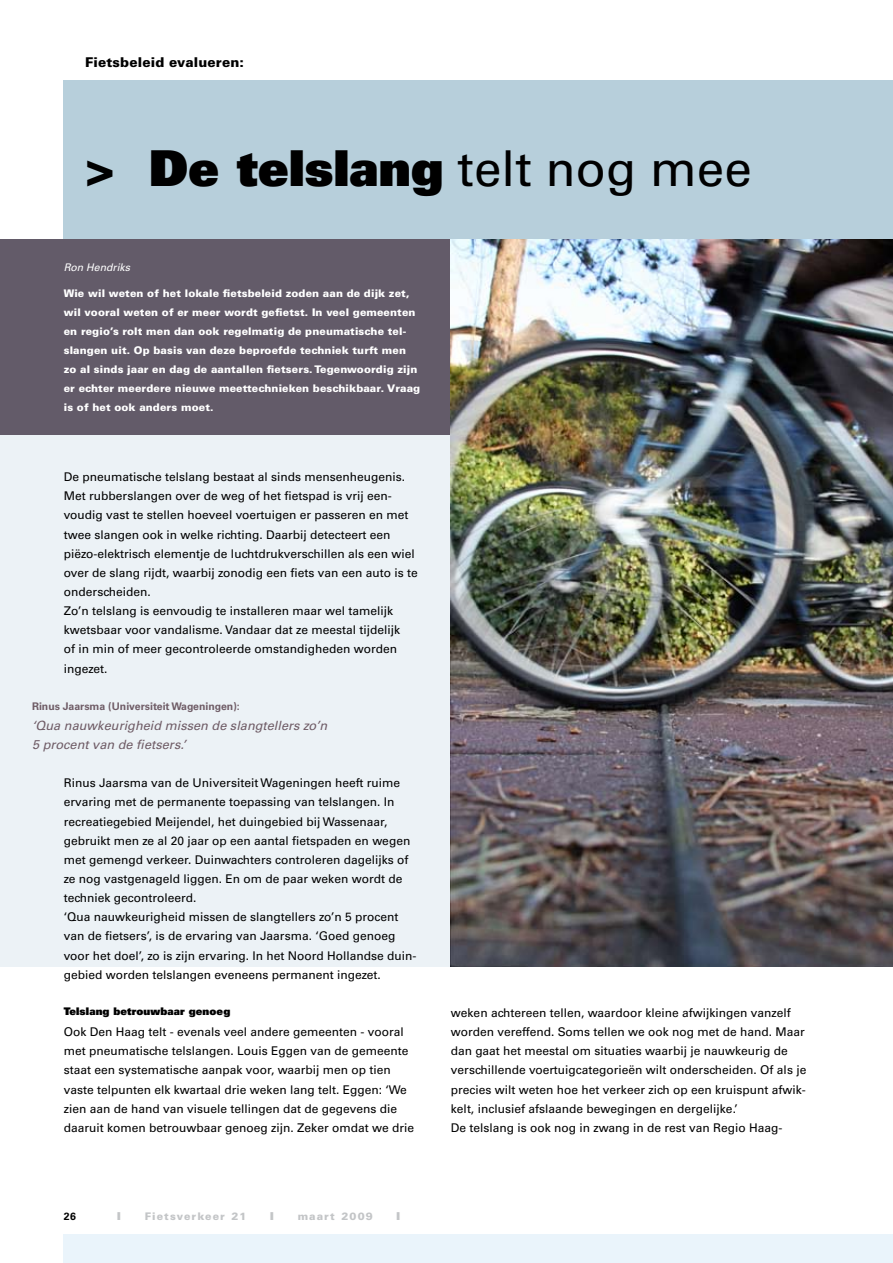
<style>
.page{position:relative;width:893px;height:1263px;background:#fff}
.page>*{position:absolute;margin:0;border:0;box-sizing:border-box;transform-origin:0 0}
.t1{font:900 49.5px "Univers";color:#000}
.t2{font:900 13.5px "Univers LT";letter-spacing:.01em;color:#000}
.t3{font:italic 12.75px/19.2px "Univers LT";color:#6f5c66}
.t4{font:12px/19.2px "Univers LT";color:#000}
.t5{font:900 10.8px "Univers LT";color:#c3c5c7;scale:1.2 1}
.t6{font:900 10.5px/19.2px "Univers LT";letter-spacing:.01em;color:#fff}
.t7{font:700 10.5px "Univers LT";color:#6f5c66}
.t8{font:900 10.5px "Univers";letter-spacing:.01em;color:#000}
.t9{font:900 10.5px "Univers LT";letter-spacing:.1em;color:#c3c5c7}
.t10{font:italic 10.5px "Univers LT";color:#fff}
.t11{font:700 10.5px "Univers LT";color:#000}
.s1{font-family:"Univers LT";font-weight:400}
</style>
<div class="page">
<div style="left:64px;top:80px;width:829px;height:389px;background:#b7cfdb"></div>
<div style="left:0;top:239px;width:893px;height:727px;background:#ecf2f6"></div>
<div style="left:0;top:239px;width:893px;height:196px;background:#635b69"></div>
<img style="left:451px;top:239px;width:442px;height:727px">
<div style="left:64px;top:1234px;width:829px;height:29px;background:#eaf4fb"></div>
<p class="t2" style="left:85px;top:54px;width:161px">Fietsbeleid evalueren:</p>
<h1 class="t1" style="left:85px;top:135px;width:668px">&gt; De telslang <span class="s1">telt nog mee</span></h1>
<p class="t10" style="left:64px;top:261px;width:68px">Ron Hendriks</p>
<p class="t6" style="left:64px;top:283px;width:358px">Wie wil weten of het lokale fietsbeleid zoden aan de dijk zet, wil vooral weten of er meer wordt gefietst. In veel gemeenten en regio’s rolt men dan ook regelmatig de pneumatische tel&shy;slangen uit. Op basis van deze beproefde techniek turft men zo al sinds jaar en dag de aantallen fietsers. Tegenwoordig zijn er echter meerdere nieuwe meettechnieken beschikbaar. Vraag is of het ook anders moet.</p>
<p class="t4" style="left:64px;top:467px;width:356px">De pneumatische telslang bestaat al sinds mensenheugenis.<br>Met rubberslangen over de weg of het fietspad is vrij een&shy;voudig vast te stellen hoeveel voertuigen er passeren en met twee slangen ook in welke richting. Daarbij detecteert een piëzo-elektrisch elementje de luchtdrukverschillen als een wiel over de slang rijdt, waarbij zonodig een fiets van een auto is te onderscheiden.<br>Zo’n telslang is eenvoudig te installeren maar wel tamelijk kwetsbaar voor vandalisme. Vandaar dat ze meestal tijdelijk<br>of in min of meer gecontroleerde omstandigheden worden ingezet.</p>
<p class="t7" style="left:32px;top:701px;width:209px">Rinus Jaarsma (Universiteit Wageningen):</p>
<p class="t3" style="left:32px;top:715px;width:297px">‘Qua nauwkeurigheid missen de slangtellers zo’n<br>5 procent van de fietsers.’</p>
<p class="t4" style="left:64px;top:773px;width:354px">Rinus Jaarsma van de Universiteit Wageningen heeft ruime ervaring met de permanente toepassing van telslangen. In recreatiegebied Meijendel, het duingebied bij Wassenaar, gebruikt men ze al 20 jaar op een aantal fietspaden en wegen met gemengd verkeer. Duinwachters controleren dagelijks of ze nog vastgenageld liggen. En om de paar weken wordt de techniek gecontroleerd.<br>‘Qua nauwkeurigheid missen de slangtellers zo’n 5 procent van de fietsers’, is de ervaring van Jaarsma. ‘Goed genoeg voor het doel’, zo is zijn ervaring. In het Noord Hollandse duin&shy;gebied worden telslangen eveneens permanent ingezet.</p>
<p class="t8" style="left:64px;top:1004px;width:168px">Telslang betrouwbaar genoeg</p>
<p class="t4" style="left:64px;top:1022px;width:352px">Ook Den Haag telt - evenals veel andere gemeenten - vooral met pneumatische telslangen. Louis Eggen van de gemeente staat een systematische aanpak voor, waarbij men op tien vaste telpunten elk kwartaal drie weken lang telt. Eggen: ‘We zien aan de hand van visuele tellingen dat de gegevens die daaruit komen betrouwbaar genoeg zijn. Zeker omdat we drie</p>
<p class="t11" style="left:64px;top:1210px;width:14px">26</p>
<p class="t5" style="left:117px;top:1209px;width:5px">I</p>
<p class="t9" style="left:145px;top:1209px;width:103px">Fietsverkeer 21</p>
<p class="t5" style="left:270px;top:1209px;width:5px">I</p>
<p class="t9" style="left:298px;top:1209px;width:77px">maart 2009</p>
<p class="t5" style="left:396px;top:1209px;width:5px">I</p>
<p class="t4" style="left:451px;top:1003px;width:357px">weken achtereen tellen, waardoor kleine afwijkingen vanzelf worden vereffend. Soms tellen we ook nog met de hand. Maar dan gaat het meestal om situaties waarbij je nauwkeurig de verschillende voertuigcategorieën wilt onderscheiden. Of als je precies wilt weten hoe het verkeer zich op een kruispunt afwik&shy;kelt, inclusief afslaande bewegingen en dergelijke.’<br>De telslang is ook nog in zwang in de rest van Regio Haag-</p>
</div>
